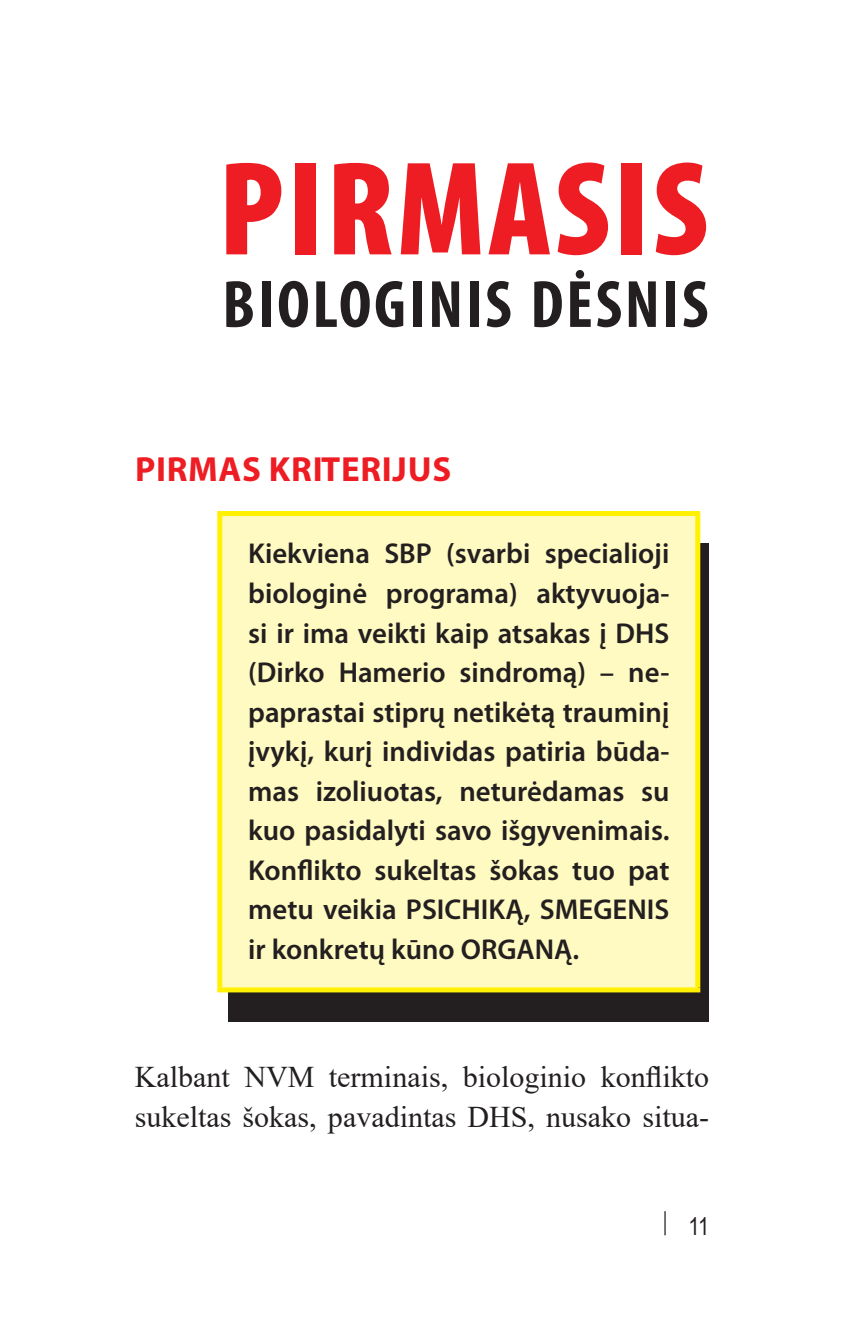
<style>
.page{position:relative;width:851px;height:1333px;background:#fff}
.page>*{position:absolute;margin:0;border:0;box-sizing:border-box;transform-origin:0 0}
.t1{font:900 condensed 135px "Myriad Pro";letter-spacing:.025em;color:#ee1d23}
.t2{font:700 condensed 67.5px "Myriad Pro";letter-spacing:.04em;color:#231f20}
.t3{font:700 35px "Myriad Pro";letter-spacing:.02em;color:#ee1d23}
.t4{font:30px/39.5px "Times New Roman";color:#231f20}
.t5{font:600 28.75px/39.5px "Myriad Pro";color:#231f20;text-align:justify}
.t6{font:25px "Arial";color:#231f20;scale:.8 1}
</style>
<div class="page">
<svg style="left:664px;top:1211px;width:1px;height:24px"></svg>
<div style="left:228px;top:543px;width:481px;height:478px;background:#231f20"></div>
<div style="left:220px;top:513px;width:477px;height:476px;background:#fffac1"></div>
<div style="left:217px;top:511px;width:483px;height:5px;background:#fff101"></div>
<div style="left:217px;top:516px;width:5px;height:471px;background:#fff101"></div>
<div style="left:695px;top:516px;width:5px;height:471px;background:#fff101"></div>
<div style="left:217px;top:987px;width:483px;height:5px;background:#fff101"></div>
<h1 class="t1" style="left:218px;top:134px;width:491px">PIRMASIS</h1>
<h2 class="t2" style="left:222px;top:267px;width:487px">BIOLOGINIS DĖSNIS</h2>
<p class="t3" style="left:135px;top:446px;width:317px">PIRMAS KRITERIJUS</p>
<p class="t5" style="left:248px;top:534px;width:423px">Kiekviena SBP (svarbi specialioji biologinė programa) aktyvuoja&shy;si ir ima veikti kaip atsakas į DHS (Dirko Hamerio sindromą) – ne&shy;paprastai stiprų netikėtą trauminį įvykį, kurį individas patiria būda&shy;mas izoliuotas, neturėdamas su kuo pasidalyti savo išgyvenimais.<br>Konflikto sukeltas šokas tuo pat metu veikia PSICHIKĄ, SMEGENIS ir konkretų kūno ORGANĄ.</p>
<p class="t4" style="left:135px;top:1056px;width:576px">Kalbant NVM terminais, biologinio konflikto sukeltas šokas, pavadintas DHS, nusako situa-</p>
<p class="t6" style="left:688px;top:1208px;width:27px">11</p>
</div>
